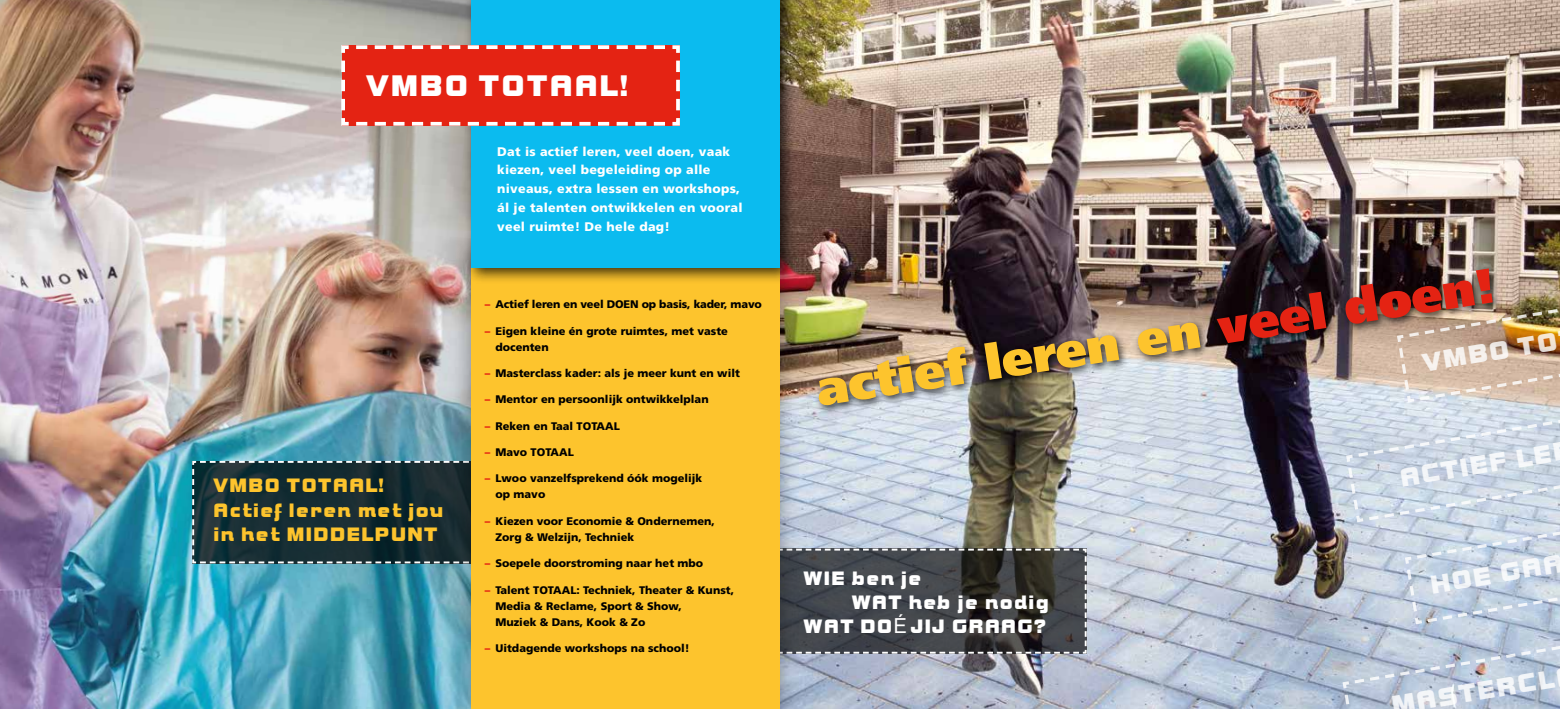
<style>
.page{position:relative;width:1560px;height:709px;background:#fff}
.page>*{position:absolute;margin:0;border:0;box-sizing:border-box;transform-origin:0 0}
.t1{font:900 48.75px "Frutiger LT Pro";color:#fdc42d}
.t2{font:31px "ITC Bolt";letter-spacing:.04em;color:#fff}
.t3{font:26.62px "ITC Bolt";color:#fff}
.t4{font:20.25px/24.2px "ITC Bolt";letter-spacing:.04em;color:#fdc42d}
.t5{font:20.25px "ITC Bolt";letter-spacing:.04em;color:#fff}
.t6{font:900 12.5px/18.8px "Frutiger LT Pro";letter-spacing:.02em;color:#fff}
.t7{font:900 11px/16.2px "Frutiger LT Pro";color:#000}
.s1{color:#e42313}
</style>
<div class="page">
<img style="left:0;top:0;width:464px;height:709px">
<svg style="left:191px;top:460px;width:260px;height:104px;background:#1c343a"></svg>
<img style="left:796px;top:0;width:763px;height:709px">
<svg style="left:799px;top:547px;width:288px;height:107px;background:#434447"></svg>
<div style="left:814px;top:264px;width:687px;height:151px;background:#000;opacity:.75"></div>
<div style="left:451px;top:237px;width:348px;height:472px;background:#000;opacity:.34"></div>
<div style="left:471px;top:268px;width:309px;height:441px;background:#fdc42d"></div>
<div style="left:464px;top:0;width:332px;height:285px;background:#000;opacity:.75"></div>
<div style="left:471px;top:0;width:309px;height:268px;background:#0bbbef"></div>
<svg style="left:339px;top:43px;width:341px;height:84px;background:#e0372a"></svg>
<img style="left:1340px;top:287px;width:219px;height:422px">
<h2 class="t2" style="left:366px;top:70px;width:264px">VMBO TOTAAL!</h2>
<h3 class="t4" style="left:213px;top:474px;width:232px">VMBO TOTAAL!<br>Actief leren met jou in het MIDDELPUNT</h3>
<p class="t6" style="left:497px;top:142px;width:247px">Dat is actief leren, veel doen, vaak kiezen, veel begeleiding op alle niveaus, extra lessen en workshops, ál je talenten ontwikkelen en vooral veel ruimte! De hele dag!</p>
<p class="t7" style="left:485px;top:296px;width:278px"><span class="s1">–</span> Actief leren en veel DOEN op basis, kader, mavo</p>
<p class="t7" style="left:495px;top:322px;width:234px;text-indent:-11px"><span class="s1">–</span> Eigen kleine én grote ruimtes, met vaste docenten</p>
<p class="t7" style="left:485px;top:365px;width:256px"><span class="s1">–</span> Masterclass kader: als je meer kunt en wilt</p>
<p class="t7" style="left:485px;top:391px;width:225px"><span class="s1">–</span> Mentor en persoonlijk ontwikkelplan</p>
<p class="t7" style="left:485px;top:417px;width:136px"><span class="s1">–</span> Reken en Taal TOTAAL</p>
<p class="t7" style="left:485px;top:444px;width:90px"><span class="s1">–</span> Mavo TOTAAL</p>
<p class="t7" style="left:495px;top:470px;width:208px;text-indent:-11px"><span class="s1">–</span> Lwoo vanzelfsprekend óók mogelijk op mavo</p>
<p class="t7" style="left:495px;top:512px;width:221px;text-indent:-11px"><span class="s1">–</span> Kiezen voor Economie &amp; Ondernemen,<br>Zorg &amp; Welzijn, Techniek</p>
<p class="t7" style="left:485px;top:555px;width:220px"><span class="s1">–</span> Soepele doorstroming naar het mbo</p>
<p class="t7" style="left:495px;top:581px;width:240px;text-indent:-11px"><span class="s1">–</span> Talent TOTAAL: Techniek, Theater &amp; Kunst,<br>Media &amp; Reclame, Sport &amp; Show,<br>Muziek &amp; Dans, Kook &amp; Zo</p>
<p class="t7" style="left:485px;top:640px;width:206px"><span class="s1">–</span> Uitdagende workshops na school!</p>
<h1 class="t1" style="left:812px;top:360px;width:688px;rotate:-9deg">actief leren en <span class="s1">veel doen!</span></h1>
<h3 class="t3" style="left:1419px;top:349px;width:138px;rotate:-9deg">VMBO TO</h3>
<h3 class="t5" style="left:803px;top:568px;width:119px">WIE ben je</h3>
<h3 class="t5" style="left:851px;top:592px;width:199px">WAT heb je nodig</h3>
<h3 class="t5" style="left:803px;top:616px;width:244px">WAT DOÉ JIJ GRAAG?</h3>
<h3 class="t3" style="left:1397px;top:464px;width:155px;rotate:-9deg">ACTIEF LE</h3>
<h3 class="t3" style="left:1427px;top:571px;width:136px;rotate:-9deg">HOE GAA</h3>
<h3 class="t3" style="left:1389px;top:692px;width:166px;rotate:-9deg">MASTERCL</h3>
</div>
